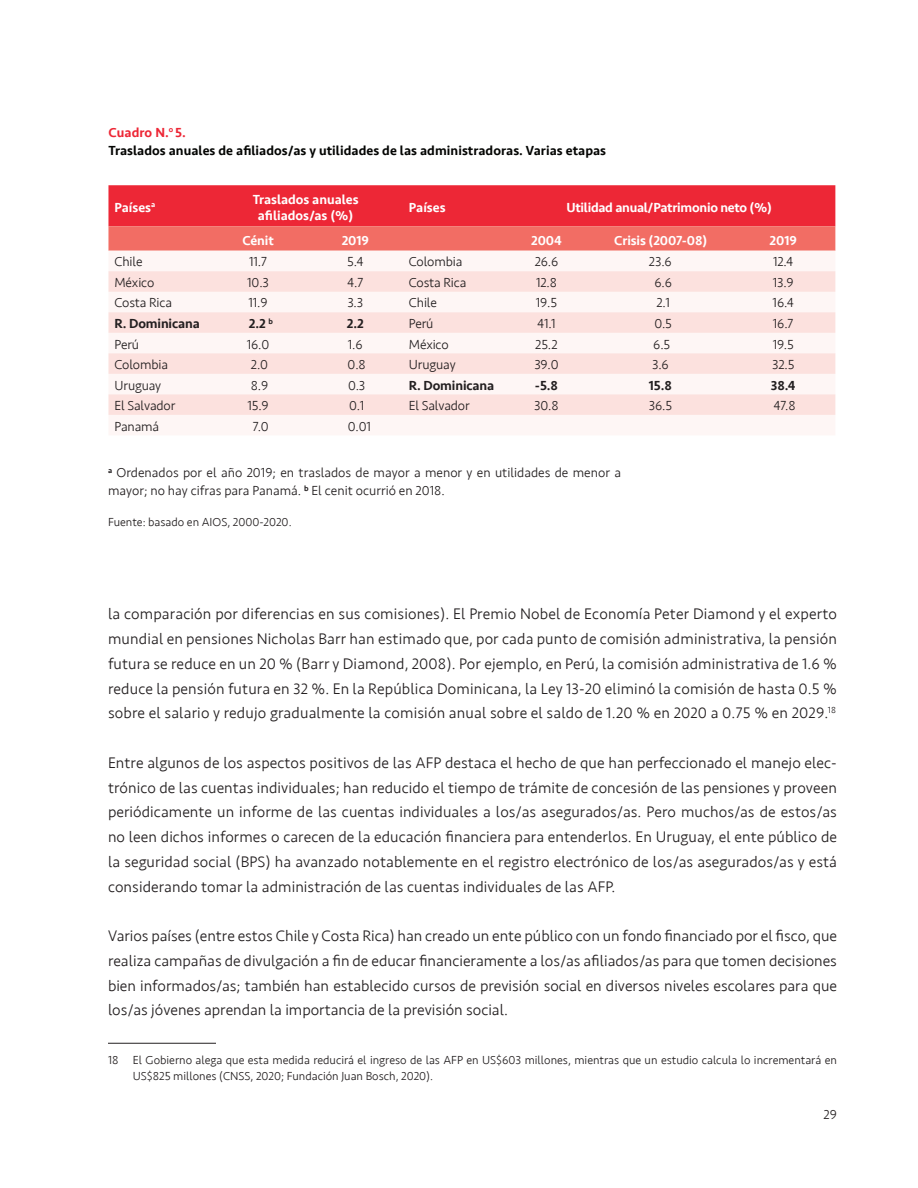
<style>
.page{position:relative;width:918px;height:1188px;background:#fff}
.page>*{position:absolute;margin:0;border:0;box-sizing:border-box;transform-origin:0 0}
.t1{font:300 15.75px/24.8px "Seravek";letter-spacing:.005em;color:#231f20;text-align:justify}
.t2{font:300 13.5px/18px "Seravek";letter-spacing:-.01em;color:#231f20}
.t3{font:500 13.5px/16.5px "Seravek";letter-spacing:-.01em;color:#fff;text-align:center}
.t4{font:500 13.5px/18px "Seravek";letter-spacing:.005em;color:#040503}
.t5{font:500 13.5px "Seravek";letter-spacing:-.01em;color:#231f20}
.t6{font:300 12px/16.5px "Seravek";color:#231f20}
.s1{color:#ed2736}
</style>
<div class="page">
<hr style="left:108px;top:1043px;width:108px;height:1px;background:#231f20">
<svg style="left:108px;top:185px;width:727px;height:66px;background:#ef4349"></svg>
<svg style="left:108px;top:271px;width:727px;height:144px;fill:#fce1de"></svg>
<p class="t4" style="left:108px;top:124px;width:499px"><span class="s1">Cuadro N.</span><sup>o</sup> <span class="s1">5.<br></span>Traslados anuales de afiliados/as y utilidades de las administradoras. Varias etapas</p>
<p class="t3" style="left:114px;top:199px;width:42px">Países<sup>a</sup></p>
<p class="t3" style="left:253px;top:191px;width:107px">Traslados anuales afiliados/as (%)</p>
<p class="t3" style="left:409px;top:199px;width:38px">Países</p>
<p class="t3" style="left:567px;top:199px;width:207px">Utilidad anual/Patrimonio neto (%)</p>
<p class="t3" style="left:242px;top:232px;width:33px">Cénit</p>
<p class="t3" style="left:342px;top:232px;width:29px">2019</p>
<p class="t3" style="left:531px;top:232px;width:32px">2004</p>
<p class="t3" style="left:614px;top:232px;width:95px">Crisis (2007-08)</p>
<p class="t3" style="left:770px;top:232px;width:29px">2019</p>
<p class="t2" style="left:114px;top:253px;width:30px">Chile</p>
<p class="t2" style="left:249px;top:253px;width:19px">11.7</p>
<p class="t2" style="left:347px;top:253px;width:18px">5.4</p>
<p class="t2" style="left:409px;top:253px;width:55px">Colombia</p>
<p class="t2" style="left:535px;top:253px;width:25px">26.6</p>
<p class="t2" style="left:649px;top:253px;width:24px">23.6</p>
<p class="t2" style="left:773px;top:253px;width:22px">12.4</p>
<p class="t2" style="left:114px;top:274px;width:41px">México</p>
<p class="t2" style="left:247px;top:274px;width:23px">10.3</p>
<p class="t2" style="left:347px;top:274px;width:18px">4.7</p>
<p class="t2" style="left:409px;top:274px;width:59px">Costa Rica</p>
<p class="t2" style="left:536px;top:274px;width:22px">12.8</p>
<p class="t2" style="left:654px;top:274px;width:19px">6.6</p>
<p class="t2" style="left:773px;top:274px;width:23px">13.9</p>
<p class="t2" style="left:114px;top:294px;width:59px">Costa Rica</p>
<p class="t2" style="left:249px;top:294px;width:21px">11.9</p>
<p class="t2" style="left:347px;top:294px;width:17px">3.3</p>
<p class="t2" style="left:409px;top:294px;width:30px">Chile</p>
<p class="t2" style="left:536px;top:294px;width:23px">19.5</p>
<p class="t2" style="left:657px;top:294px;width:15px">2.1</p>
<p class="t2" style="left:773px;top:294px;width:23px">16.4</p>
<p class="t5" style="left:114px;top:315px;width:87px">R. Dominicana</p>
<p class="t5" style="left:249px;top:315px;width:26px">2.2 <sup>b</sup></p>
<p class="t5" style="left:347px;top:315px;width:19px">2.2</p>
<p class="t2" style="left:409px;top:315px;width:26px">Perú</p>
<p class="t2" style="left:537px;top:315px;width:20px">41.1</p>
<p class="t2" style="left:654px;top:315px;width:19px">0.5</p>
<p class="t2" style="left:773px;top:315px;width:22px">16.7</p>
<p class="t2" style="left:114px;top:335px;width:26px">Perú</p>
<p class="t2" style="left:247px;top:335px;width:24px">16.0</p>
<p class="t2" style="left:348px;top:335px;width:16px">1.6</p>
<p class="t2" style="left:409px;top:335px;width:41px">México</p>
<p class="t2" style="left:535px;top:335px;width:24px">25.2</p>
<p class="t2" style="left:653px;top:335px;width:19px">6.5</p>
<p class="t2" style="left:773px;top:335px;width:23px">19.5</p>
<p class="t2" style="left:114px;top:356px;width:55px">Colombia</p>
<p class="t2" style="left:251px;top:356px;width:19px">2.0</p>
<p class="t2" style="left:348px;top:356px;width:20px">0.8</p>
<p class="t2" style="left:409px;top:356px;width:48px">Uruguay</p>
<p class="t2" style="left:534px;top:356px;width:26px">39.0</p>
<p class="t2" style="left:652px;top:356px;width:18px">3.6</p>
<p class="t2" style="left:772px;top:356px;width:24px">32.5</p>
<p class="t2" style="left:114px;top:376px;width:48px">Uruguay</p>
<p class="t2" style="left:251px;top:376px;width:19px">8.9</p>
<p class="t2" style="left:348px;top:376px;width:19px">0.3</p>
<p class="t5" style="left:409px;top:377px;width:87px">R. Dominicana</p>
<p class="t5" style="left:535px;top:377px;width:24px">-5.8</p>
<p class="t5" style="left:649px;top:377px;width:24px">15.8</p>
<p class="t5" style="left:771px;top:377px;width:26px">38.4</p>
<p class="t2" style="left:114px;top:397px;width:62px">El Salvador</p>
<p class="t2" style="left:247px;top:397px;width:23px">15.9</p>
<p class="t2" style="left:349px;top:397px;width:17px">0.1</p>
<p class="t2" style="left:409px;top:397px;width:62px">El Salvador</p>
<p class="t2" style="left:534px;top:397px;width:26px">30.8</p>
<p class="t2" style="left:649px;top:397px;width:25px">36.5</p>
<p class="t2" style="left:774px;top:397px;width:24px">47.8</p>
<p class="t2" style="left:114px;top:417px;width:46px">Panamá</p>
<p class="t2" style="left:253px;top:417px;width:17px">7.0</p>
<p class="t2" style="left:348px;top:417px;width:25px">0.01</p>
<p class="t2" style="left:108px;top:464px;width:515px"><sup>a</sup> Ordenados por el año 2019; en traslados de mayor a menor y en utilidades de menor a mayor; no hay cifras para Panamá. <sup>b</sup> El cenit ocurrió en 2018.</p>
<p class="t6" style="left:108px;top:514px;width:185px">Fuente: basado en AIOS, 2000-2020.</p>
<p class="t1" style="left:108px;top:602px;width:731px">la comparación por diferencias en sus comisiones). El Premio Nobel de Economía Peter Diamond y el experto mundial en pensiones Nicholas Barr han estimado que, por cada punto de comisión administrativa, la pensión futura se reduce en un 20 % (Barr y Diamond, 2008). Por ejemplo, en Perú, la comisión administrativa de 1.6 % reduce la pensión futura en 32 %. En la República Dominicana, la Ley 13-20 eliminó la comisión de hasta 0.5 % sobre el salario y redujo gradualmente la comisión anual sobre el saldo de 1.20 % en 2020 a 0.75 % en 2029.<sup>18</sup></p>
<p class="t1" style="left:108px;top:751px;width:731px">Entre algunos de los aspectos positivos de las AFP destaca el hecho de que han perfeccionado el manejo elec&shy;trónico de las cuentas individuales; han reducido el tiempo de trámite de concesión de las pensiones y proveen periódicamente un informe de las cuentas individuales a los/as asegurados/as. Pero muchos/as de estos/as no leen dichos informes o carecen de la educación financiera para entenderlos. En Uruguay, el ente público de la seguridad social (BPS) ha avanzado notablemente en el registro electrónico de los/as asegurados/as y está considerando tomar la administración de las cuentas individuales de las AFP.</p>
<p class="t1" style="left:108px;top:924px;width:731px">Varios países (entre estos Chile y Costa Rica) han creado un ente público con un fondo financiado por el fisco, que realiza campañas de divulgación a fin de educar financieramente a los/as afiliados/as para que tomen decisiones bien informados/as; también han establecido cursos de previsión social en diversos niveles escolares para que los/as jóvenes aprendan la importancia de la previsión social.</p>
<p class="t6" style="left:133px;top:1051px;width:706px;text-indent:-25px">18 El Gobierno alega que esta medida reducirá el ingreso de las AFP en US$603 millones, mientras que un estudio calcula lo incrementará en<br>US$825 millones (CNSS, 2020; Fundación Juan Bosch, 2020).</p>
<p class="t2" style="left:824px;top:1106px;width:15px">29</p>
</div>
